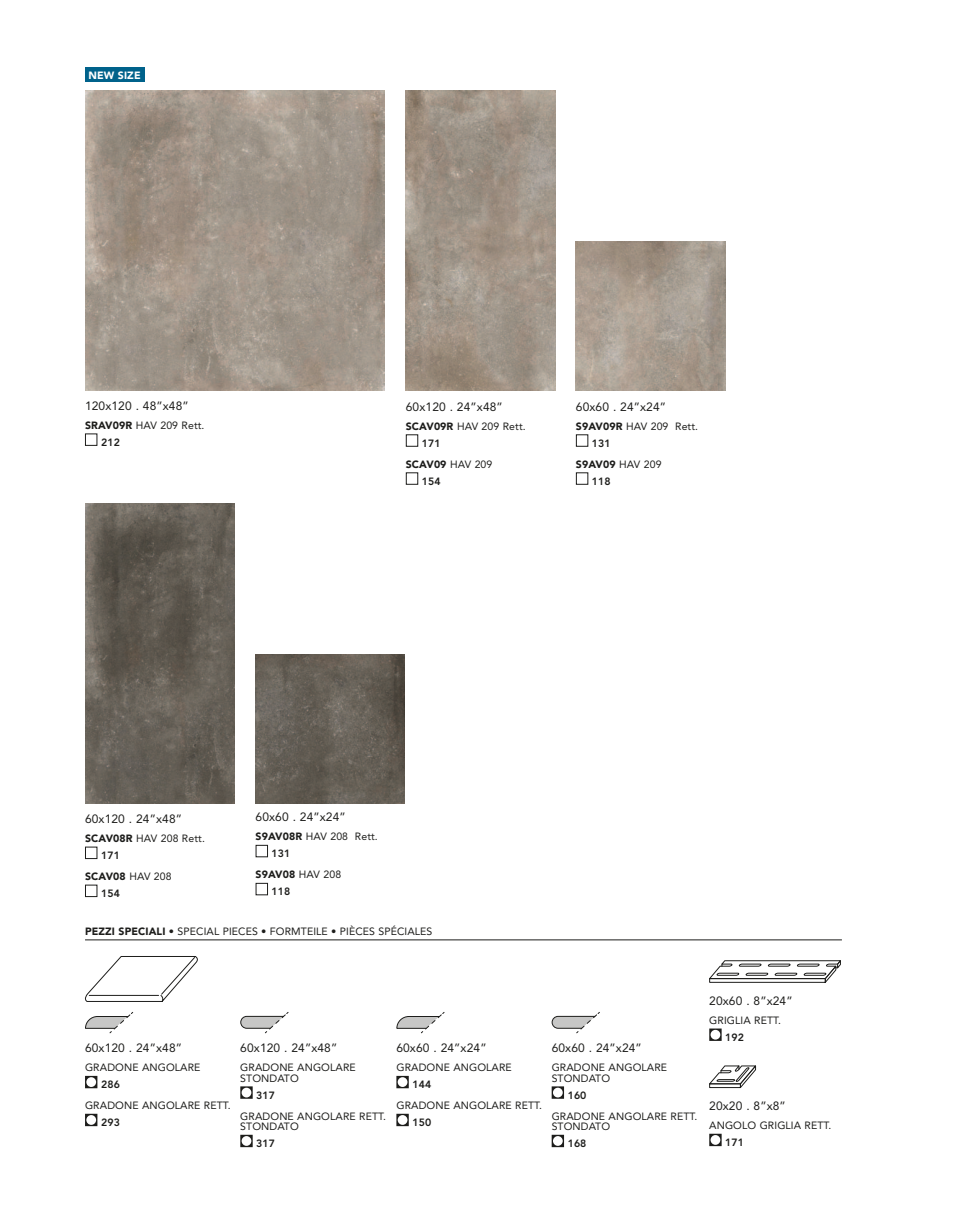
<style>
.page{position:relative;width:978px;height:1212px;background:#fff}
.page>*{position:absolute;margin:0;border:0;box-sizing:border-box;transform-origin:0 0}
.t1{font:12px "Avenir LT Std";letter-spacing:.01em;color:#1d1d1b}
.t2{font:10.5px/17px "Avenir LT Std";letter-spacing:.01em;color:#1d1d1b}
.t3{font:900 10.5px/17px "Avenir LT Std";letter-spacing:.01em;color:#1d1d1b}
.t4{font:800 10.5px "Avenir LT Std";letter-spacing:.01em;color:#1d1d1b}
.t5{font:900 10.5px "Avenir LT Std";letter-spacing:.01em;color:#fff}
.s1{font-weight:900}
.s2{font-weight:800}
.s3{font-weight:400}
</style>
<div class="page">
<img style="left:85px;top:91px;width:300px;height:300px">
<img style="left:406px;top:91px;width:149px;height:300px">
<img style="left:576px;top:241px;width:149px;height:150px">
<img style="left:85px;top:504px;width:149px;height:300px">
<img style="left:256px;top:654px;width:149px;height:150px">
<div style="left:85px;top:67px;width:59px;height:15px;background:#00628b"></div>
<div style="left:85px;top:433px;width:12px;height:13px;border:1px solid #1d1d1b"></div>
<div style="left:406px;top:434px;width:12px;height:13px;border:1px solid #1d1d1b"></div>
<div style="left:406px;top:472px;width:12px;height:13px;border:1px solid #1d1d1b"></div>
<div style="left:576px;top:434px;width:12px;height:13px;border:1px solid #1d1d1b"></div>
<div style="left:576px;top:472px;width:12px;height:13px;border:1px solid #1d1d1b"></div>
<hr style="left:85px;top:939px;width:757px;height:1px;background:#1d1d1b">
<svg style="left:85px;top:1012px;width:49px;height:22px"></svg>
<svg style="left:396px;top:1012px;width:49px;height:22px"></svg>
<svg style="left:240px;top:1012px;width:49px;height:22px"></svg>
<svg style="left:551px;top:1012px;width:49px;height:22px"></svg>
<svg style="left:85px;top:1076px;width:12px;height:12px"></svg>
<svg style="left:85px;top:1114px;width:12px;height:12px"></svg>
<svg style="left:396px;top:1076px;width:13px;height:12px"></svg>
<svg style="left:396px;top:1114px;width:13px;height:12px"></svg>
<svg style="left:240px;top:1086px;width:13px;height:13px"></svg>
<svg style="left:240px;top:1135px;width:13px;height:12px"></svg>
<svg style="left:552px;top:1086px;width:12px;height:13px"></svg>
<svg style="left:552px;top:1135px;width:12px;height:12px"></svg>
<svg style="left:85px;top:956px;width:113px;height:46px"></svg>
<svg style="left:709px;top:1028px;width:13px;height:13px"></svg>
<svg style="left:709px;top:960px;width:132px;height:23px"></svg>
<svg style="left:709px;top:1134px;width:13px;height:12px"></svg>
<svg style="left:709px;top:1065px;width:48px;height:24px"></svg>
<div style="left:85px;top:847px;width:12px;height:12px;border:1px solid #1d1d1b"></div>
<div style="left:85px;top:885px;width:12px;height:12px;border:1px solid #1d1d1b"></div>
<div style="left:256px;top:845px;width:12px;height:12px;border:1px solid #1d1d1b"></div>
<div style="left:256px;top:883px;width:12px;height:12px;border:1px solid #1d1d1b"></div>
<p class="t5" style="left:88px;top:69px;width:54px">NEW SIZE</p>
<p class="t1" style="left:85px;top:399px;width:105px">120x120 . 48”x48”</p>
<p class="t2" style="left:101px;top:417px;width:105px;text-indent:-16px"><span class="s1">SRAV09R</span> HAV 209 Rett.<br><span class="s2">212</span></p>
<p class="t1" style="left:406px;top:400px;width:98px">60x120 . 24”x48”</p>
<p class="t2" style="left:422px;top:418px;width:105px;text-indent:-16px"><span class="s1">SCAV09R</span> HAV 209 Rett.<br><span class="s2">171</span></p>
<p class="t3" style="left:422px;top:456px;width:72px;text-indent:-16px">SCAV09 <span class="s3">HAV 209<br></span><span class="s2">154</span></p>
<p class="t1" style="left:576px;top:400px;width:92px">60x60 . 24”x24”</p>
<p class="t2" style="left:592px;top:418px;width:108px;text-indent:-16px"><span class="s1">S9AV09R</span> HAV 209 Rett.<br><span class="s2">131</span></p>
<p class="t3" style="left:592px;top:456px;width:71px;text-indent:-16px">S9AV09 <span class="s3">HAV 209<br></span><span class="s2">118</span></p>
<p class="t1" style="left:85px;top:812px;width:98px">60x120 . 24”x48”</p>
<p class="t2" style="left:101px;top:830px;width:105px;text-indent:-16px"><span class="s1">SCAV08R</span> HAV 208 Rett.<br><span class="s2">171</span></p>
<p class="t3" style="left:101px;top:868px;width:72px;text-indent:-16px">SCAV08 <span class="s3">HAV 208<br></span><span class="s2">154</span></p>
<p class="t1" style="left:256px;top:810px;width:92px">60x60 . 24”x24”</p>
<p class="t2" style="left:272px;top:828px;width:108px;text-indent:-16px"><span class="s1">S9AV08R</span> HAV 208 Rett.<br><span class="s2">131</span></p>
<p class="t3" style="left:272px;top:866px;width:71px;text-indent:-16px">S9AV08 <span class="s3">HAV 208<br></span><span class="s2">118</span></p>
<p class="t3" style="left:85px;top:923px;width:14px">PEZZI</p>
<p class="t3" style="left:119px;top:923px;width:14px">SPECIA</p>
<p class="t2" style="left:157px;top:923px;width:276px"><span class="s1">LI</span> • Special Pieces • Formteile • Pièces spéciales</p>
<p class="t1" style="left:85px;top:1041px;width:98px">60x120 . 24”x48”</p>
<p class="t2" style="left:85px;top:1059px;width:117px">GRADONE ANGOLARE</p>
<p class="t4" style="left:101px;top:1078px;width:20px">286</p>
<p class="t2" style="left:85px;top:1097px;width:147px">GRADONE ANGOLARE RETT.</p>
<p class="t4" style="left:101px;top:1116px;width:20px">293</p>
<p class="t1" style="left:240px;top:1041px;width:98px">60x120 . 24”x48”</p>
<p class="t2" style="left:240px;top:1062px;width:117px;line-height:10.5px">GRADONE ANGOLARE<br>STONDATO</p>
<p class="t4" style="left:256px;top:1089px;width:20px">317</p>
<p class="t2" style="left:240px;top:1111px;width:147px;line-height:10.5px">GRADONE ANGOLARE RETT.<br>STONDATO</p>
<p class="t4" style="left:256px;top:1137px;width:20px">317</p>
<p class="t1" style="left:396px;top:1041px;width:92px">60x60 . 24”x24”</p>
<p class="t2" style="left:396px;top:1059px;width:117px">GRADONE ANGOLARE</p>
<p class="t4" style="left:412px;top:1078px;width:20px">144</p>
<p class="t2" style="left:396px;top:1097px;width:147px">GRADONE ANGOLARE RETT.</p>
<p class="t4" style="left:412px;top:1116px;width:20px">150</p>
<p class="t1" style="left:552px;top:1041px;width:92px">60x60 . 24”x24”</p>
<p class="t2" style="left:552px;top:1062px;width:117px;line-height:10.5px">GRADONE ANGOLARE<br>STONDATO</p>
<p class="t4" style="left:568px;top:1089px;width:20px">160</p>
<p class="t2" style="left:552px;top:1111px;width:147px;line-height:10.5px">GRADONE ANGOLARE RETT.<br>STONDATO</p>
<p class="t4" style="left:568px;top:1137px;width:20px">168</p>
<p class="t1" style="left:709px;top:994px;width:85px">20x60 . 8”x24”</p>
<p class="t2" style="left:709px;top:1012px;width:73px">GRIGLIA RETT.</p>
<p class="t4" style="left:725px;top:1031px;width:20px">192</p>
<p class="t1" style="left:709px;top:1099px;width:78px">20x20 . 8”x8”</p>
<p class="t2" style="left:709px;top:1117px;width:124px">ANGOLO GRIGLIA RETT.</p>
<p class="t4" style="left:725px;top:1136px;width:20px">171</p>
</div>
